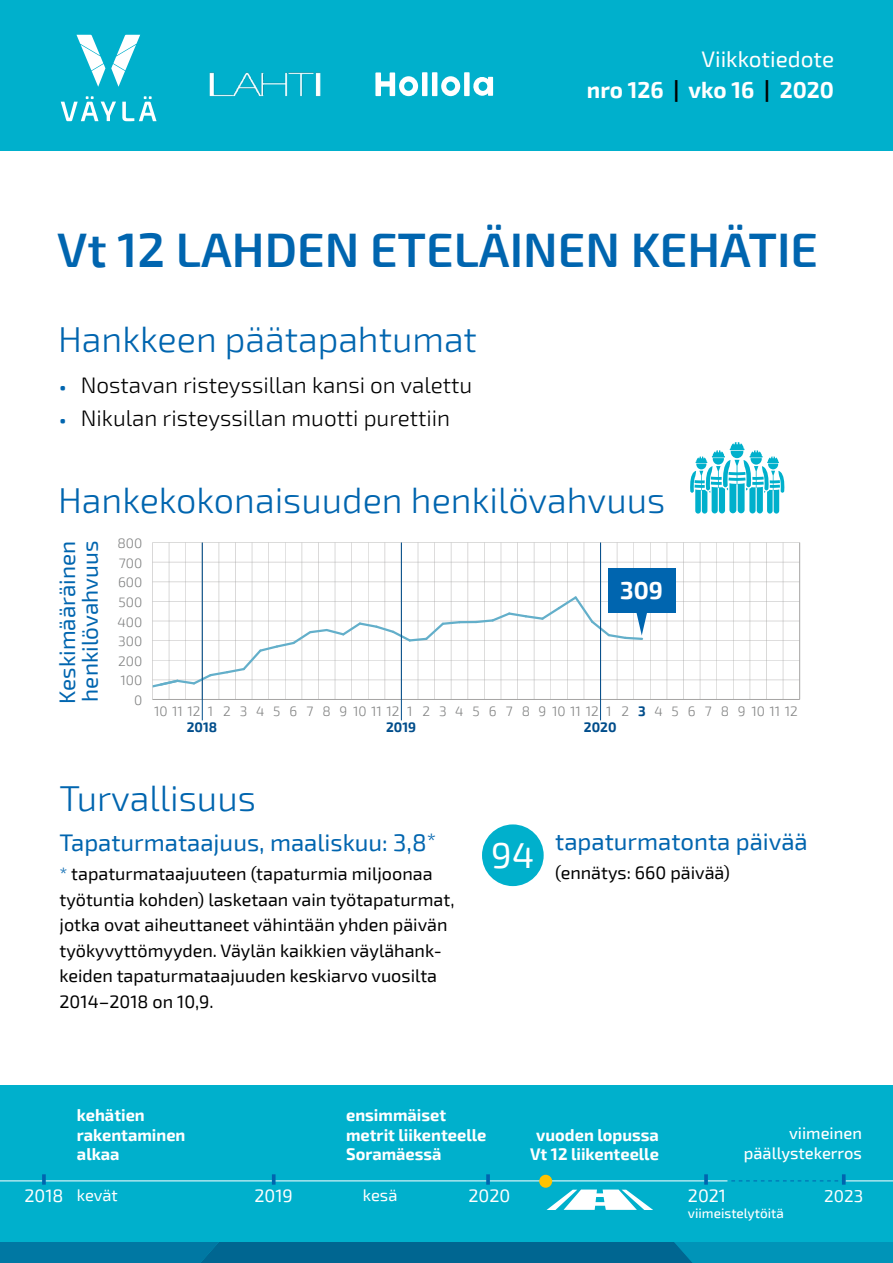
<style>
.page{position:relative;width:893px;height:1263px;background:#fff}
.page>*{position:absolute;margin:0;border:0;box-sizing:border-box;transform-origin:0 0}
.t1{font:600 48.45px "Exo 2";color:#0065af}
.t2{font:300 36px "Exo 2";color:#0065af}
.t3{font:36px "Exo 2";color:#fff}
.t4{font:24px "Exo 2";color:#0065af}
.t5{font:700 24px "Exo 2";color:#fff}
.t6{font:300 22.5px "Exo 2";color:#000}
.t7{font:700 22.5px/31.5px "Exo 2";color:#fff;text-align:right}
.t8{font:22.5px/22.5px "Exo 2";color:#0065af}
.t9{font:18px/25.5px "Exo 2";color:#000}
.t10{font:18px "Exo 2";color:#fff}
.t11{font:17.1px "Exo 2";color:#fff}
.t12{font:700 16.5px/19.8px "Exo 2";color:#fff}
.t13{font:500 16.5px/19.8px "Exo 2";color:#fff;text-align:right}
.t14{font:16.5px "Exo 2";letter-spacing:-.005em;color:#fff}
.t15{font:300 13.65px "Exo 2";letter-spacing:.345em;color:#818282}
.t16{font:300 13.65px "Exo 2";color:#818282}
.t17{font:500 13.5px "Exo 2";color:#fff}
.t18{font:700 13.5px "Exo 2";color:#004d8b}
.s1{font-weight:400}
.s2{color:#000}
.s3{font-weight:800;font-size:18px;color:#0065af}
.s4{font-weight:700;font-size:13.5px;color:#004d8b}
.s5{font-size:21px}
.s6{color:#0065af}
</style>
<div class="page">
<div style="left:0;top:1242px;width:200px;height:21px;background:#0078a3"></div>
<div style="left:200px;top:1242px;width:347px;height:21px;background:#006691"></div>
<div style="left:0;top:0;width:893px;height:1242px;background:#00b0cc"></div>
<div style="left:0;top:151px;width:893px;height:933px;background:#fff"></div>
<svg style="left:122px;top:96px;width:35px;height:25px"></svg>
<svg style="left:76px;top:35px;width:29px;height:52px"></svg>
<svg style="left:61px;top:96px;width:55px;height:25px"></svg>
<svg style="left:111px;top:35px;width:29px;height:52px"></svg>
<img style="left:209px;top:72px;width:112px;height:25px">
<div style="left:464px;top:72px;width:6px;height:24px;background:#fff"></div>
<svg style="left:473px;top:76px;width:20px;height:20px"></svg>
<svg style="left:375px;top:72px;width:85px;height:24px"></svg>
<hr style="left:0;top:1180px;width:727px;height:1px;background:#fff">
<svg style="left:42px;top:1174px;width:4px;height:11px"></svg>
<svg style="left:272px;top:1174px;width:4px;height:11px"></svg>
<svg style="left:486px;top:1174px;width:4px;height:11px"></svg>
<div style="left:539px;top:1175px;width:13px;height:13px;background:#fec300;border-radius:50%"></div>
<svg style="left:547px;top:1174px;width:346px;height:89px"></svg>
<hr style="left:169px;top:542px;width:1px;height:157px;background:#a5a4a3">
<hr style="left:185px;top:542px;width:1px;height:157px;background:#a5a4a3">
<hr style="left:219px;top:542px;width:1px;height:157px;background:#a5a4a3">
<hr style="left:235px;top:542px;width:1px;height:157px;background:#a5a4a3">
<hr style="left:252px;top:542px;width:1px;height:157px;background:#a5a4a3">
<hr style="left:268px;top:542px;width:1px;height:157px;background:#a5a4a3">
<hr style="left:285px;top:542px;width:1px;height:157px;background:#a5a4a3">
<hr style="left:302px;top:542px;width:1px;height:157px;background:#a5a4a3">
<hr style="left:318px;top:542px;width:1px;height:157px;background:#a5a4a3">
<hr style="left:335px;top:542px;width:1px;height:157px;background:#a5a4a3">
<hr style="left:351px;top:542px;width:1px;height:157px;background:#a5a4a3">
<hr style="left:368px;top:542px;width:1px;height:157px;background:#a5a4a3">
<hr style="left:385px;top:542px;width:1px;height:157px;background:#a5a4a3">
<hr style="left:418px;top:542px;width:1px;height:157px;background:#a5a4a3">
<hr style="left:434px;top:542px;width:1px;height:157px;background:#a5a4a3">
<hr style="left:451px;top:542px;width:1px;height:157px;background:#a5a4a3">
<hr style="left:468px;top:542px;width:1px;height:157px;background:#a5a4a3">
<hr style="left:484px;top:542px;width:1px;height:157px;background:#a5a4a3">
<hr style="left:501px;top:542px;width:1px;height:157px;background:#a5a4a3">
<hr style="left:517px;top:542px;width:1px;height:157px;background:#a5a4a3">
<hr style="left:534px;top:542px;width:1px;height:157px;background:#a5a4a3">
<hr style="left:550px;top:542px;width:1px;height:157px;background:#a5a4a3">
<hr style="left:567px;top:542px;width:1px;height:157px;background:#a5a4a3">
<hr style="left:584px;top:542px;width:1px;height:157px;background:#a5a4a3">
<hr style="left:617px;top:542px;width:1px;height:157px;background:#a5a4a3">
<hr style="left:633px;top:542px;width:1px;height:157px;background:#a5a4a3">
<hr style="left:650px;top:542px;width:1px;height:157px;background:#a5a4a3">
<hr style="left:667px;top:542px;width:1px;height:157px;background:#a5a4a3">
<hr style="left:683px;top:542px;width:1px;height:157px;background:#a5a4a3">
<hr style="left:700px;top:542px;width:1px;height:157px;background:#a5a4a3">
<hr style="left:716px;top:542px;width:1px;height:157px;background:#a5a4a3">
<hr style="left:733px;top:542px;width:1px;height:157px;background:#a5a4a3">
<hr style="left:750px;top:542px;width:1px;height:157px;background:#a5a4a3">
<hr style="left:766px;top:542px;width:1px;height:157px;background:#a5a4a3">
<hr style="left:783px;top:542px;width:1px;height:157px;background:#a5a4a3">
<hr style="left:799px;top:542px;width:1px;height:157px;background:#a5a4a3">
<hr style="left:152px;top:542px;width:1px;height:157px;background:#a5a4a3">
<hr style="left:152px;top:699px;width:648px;height:1px;background:#a5a4a3">
<hr style="left:152px;top:680px;width:648px;height:1px;background:#a5a4a3">
<hr style="left:152px;top:660px;width:648px;height:1px;background:#a5a4a3">
<hr style="left:152px;top:640px;width:648px;height:1px;background:#a5a4a3">
<hr style="left:152px;top:621px;width:648px;height:1px;background:#a5a4a3">
<hr style="left:152px;top:601px;width:648px;height:1px;background:#a5a4a3">
<hr style="left:152px;top:581px;width:648px;height:1px;background:#a5a4a3">
<hr style="left:152px;top:562px;width:648px;height:1px;background:#a5a4a3">
<hr style="left:152px;top:542px;width:648px;height:1px;background:#a5a4a3">
<hr style="left:202px;top:543px;width:1px;height:177px;background:#004d8b">
<hr style="left:401px;top:543px;width:1px;height:177px;background:#004d8b">
<hr style="left:600px;top:543px;width:1px;height:177px;background:#004d8b">
<svg style="left:690px;top:442px;width:95px;height:72px"></svg>
<svg style="left:153px;top:569px;width:522px;height:118px"></svg>
<div style="left:482px;top:824px;width:62px;height:62px;background:#00b0cc;border-radius:50%"></div>
<p class="t7" style="left:587px;top:43px;width:249px"><span class="s1">Viikkotiedote<br></span>nro 126 <span class="s2">|</span> vko 16 <span class="s2">|</span> 2020</p>
<h1 class="t1" style="left:57px;top:221px;width:762px">Vt 12 LAHDEN ETELÄINEN KEHÄTIE</h1>
<h2 class="t2" style="left:58px;top:318px;width:420px">Hankkeen päätapahtumat</h2>
<p class="t6" style="left:60px;top:372px;width:414px"><span class="s3">•</span> Nostavan risteyssillan kansi on valettu</p>
<p class="t6" style="left:60px;top:405px;width:392px"><span class="s3">•</span> Nikulan risteyssillan muotti purettiin</p>
<h2 class="t2" style="left:58px;top:479px;width:609px">Hankekokonaisuuden henkilövahvuus</h2>
<p class="t8" style="left:57px;top:704px;width:165px;rotate:-90deg">Keskimääräinen henkilövahvuus</p>
<p class="t16" style="left:118px;top:535px;width:26px">800</p>
<p class="t16" style="left:119px;top:555px;width:25px">700</p>
<p class="t16" style="left:118px;top:575px;width:26px">600</p>
<p class="t16" style="left:119px;top:594px;width:25px">500</p>
<p class="t16" style="left:118px;top:614px;width:26px">400</p>
<p class="t16" style="left:118px;top:633px;width:26px">300</p>
<p class="t16" style="left:118px;top:653px;width:26px">200</p>
<p class="t16" style="left:121px;top:673px;width:23px">100</p>
<p class="t16" style="left:134px;top:692px;width:10px">0</p>
<h3 class="t5" style="left:620px;top:576px;width:44px">309</h3>
<p class="t15" style="left:154px;top:703px;width:645px">1011121 2 345 6 7891011121 2 345 6 7891011121 2 <span class="s4">3</span>45 6 789101112</p>
<p class="t18" style="left:187px;top:720px;width:32px">2018</p>
<p class="t18" style="left:386px;top:720px;width:32px">2019</p>
<p class="t18" style="left:584px;top:720px;width:34px">2020</p>
<h2 class="t2" style="left:60px;top:778px;width:198px">Turvallisuus</h2>
<h3 class="t4" style="left:60px;top:828px;width:378px">Tapaturmataajuus, maaliskuu: 3,8<span class="s5">*</span></h3>
<p class="t9" style="left:60px;top:862px;width:396px"><span class="s6">*</span> tapaturmataajuuteen (tapaturmia miljoonaa työtuntia kohden) lasketaan vain työtapaturmat, jotka ovat aiheuttaneet vähintään yhden päivän työkyvyttömyyden. Väylän kaikkien väylähank&shy;keiden tapaturmataajuuden keskiarvo vuosilta 2014–2018 on 10,9.</p>
<h2 class="t3" style="left:491px;top:834px;width:45px">94</h2>
<h3 class="t4" style="left:555px;top:828px;width:254px">tapaturmatonta päivää</h3>
<p class="t9" style="left:555px;top:860px;width:176px">(ennätys: 660 päivää)</p>
<p class="t12" style="left:77px;top:1105px;width:110px">kehätien rakentaminen alkaa</p>
<p class="t12" style="left:346px;top:1105px;width:142px">ensimmäiset metrit liikenteelle<br>Soramäessä</p>
<p class="t14" style="left:77px;top:1186px;width:42px">kevät</p>
<p class="t14" style="left:363px;top:1186px;width:36px">kesä</p>
<p class="t12" style="left:530px;top:1125px;width:130px;text-align:center">vuoden lopussa<br>Vt 12 liikenteelle</p>
<p class="t10" style="left:24px;top:1185px;width:41px">2018</p>
<p class="t10" style="left:254px;top:1185px;width:40px">2019</p>
<p class="t10" style="left:468px;top:1185px;width:43px">2020</p>
<p class="t10" style="left:688px;top:1185px;width:40px">2021</p>
<p class="t13" style="left:744px;top:1123px;width:120px">viimeinen päällystekerros</p>
<p class="t11" style="left:824px;top:1186px;width:40px">2023</p>
<p class="t17" style="left:688px;top:1205px;width:97px">viimeistelytöitä</p>
</div>
